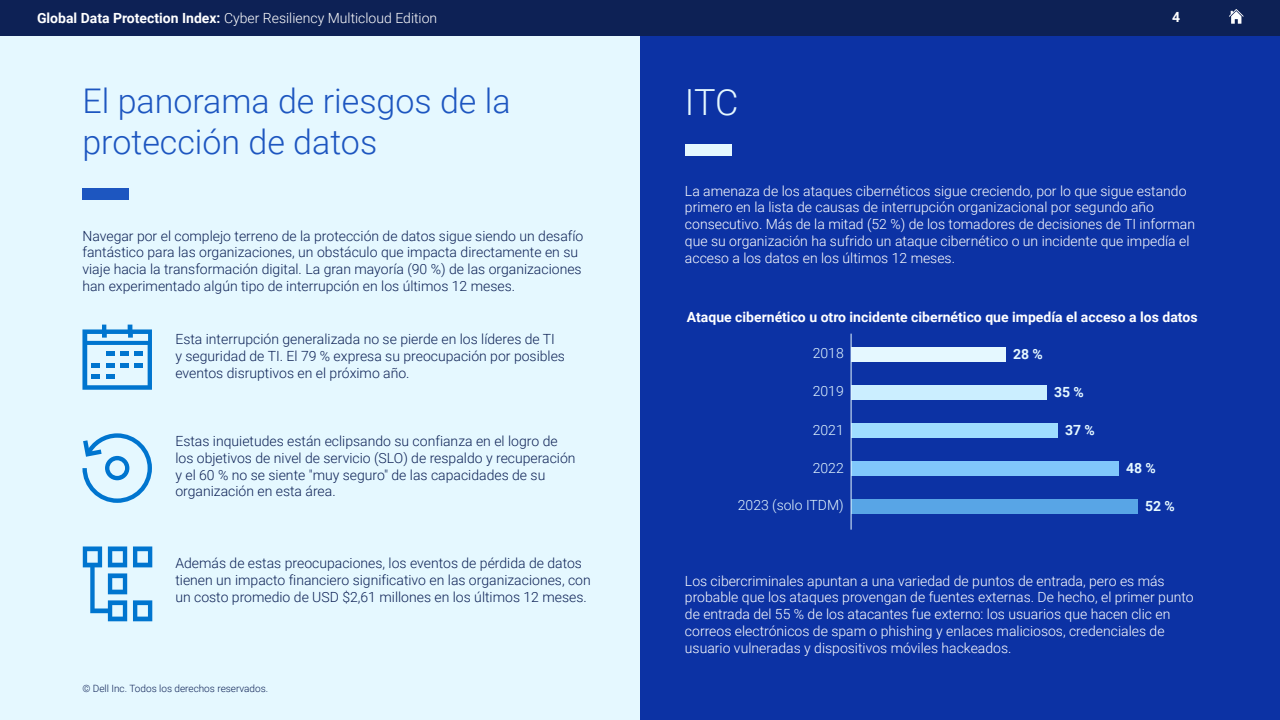
<style>
.page{position:relative;width:1280px;height:720px;background:#fff}
.page>*{position:absolute;margin:0;border:0;box-sizing:border-box;transform-origin:0 0}
.t1{font:300 36px "Roboto";color:#e5f8ff}
.t2{font:300 34px/40.8px "Roboto";color:#1d56c0}
.t3{font:300 14px/16.8px "Roboto";color:#0d2155}
.t4{font:300 14px/16.8px "Roboto";color:#fff}
.t5{font:700 14px "Roboto";color:#fff}
.t6{font:300 14px "Roboto";color:#e5f8ff}
.t7{font:700 14px "Roboto";color:#e5f8ff}
.t8{font:300 10px "Roboto";color:#0d2155}
.s1{font-weight:700}
</style>
<div class="page">
<div style="left:0;top:0;width:1280px;height:36px;background:#0d2155"></div>
<svg style="left:1229px;top:9px;width:15px;height:15px"></svg>
<div style="left:0;top:36px;width:1280px;height:684px;background:#e5f8ff"></div>
<div style="left:82px;top:189px;width:47px;height:11px;background:#1d56c0"></div>
<div style="left:640px;top:36px;width:640px;height:684px;background:#0c32a4"></div>
<svg style="left:82px;top:325px;width:70px;height:65px"></svg>
<svg style="left:82px;top:433px;width:70px;height:70px"></svg>
<svg style="left:133px;top:600px;width:19px;height:21px"></svg>
<svg style="left:133px;top:546px;width:19px;height:21px"></svg>
<svg style="left:83px;top:546px;width:44px;height:75px"></svg>
<div style="left:685px;top:144px;width:46px;height:11px;background:#e5f8ff"></div>
<div style="left:851px;top:347px;width:155px;height:14px;background:#e5f8ff"></div>
<div style="left:851px;top:385px;width:196px;height:14px;background:#cbeeff"></div>
<div style="left:851px;top:461px;width:268px;height:14px;background:#80c7fb"></div>
<div style="left:851px;top:423px;width:207px;height:14px;background:#9fddff"></div>
<div style="left:851px;top:499px;width:287px;height:14px;background:#58a5e6"></div>
<hr style="left:851px;top:334px;width:1px;height:196px;background:#e5f8ff">
<p class="t4" style="left:37px;top:9px;width:402px"><span class="s1">Global Data Protection Index:</span> Cyber Resiliency Multicloud Edition</p>
<p class="t5" style="left:1172px;top:7px;width:10px">4</p>
<h2 class="t2" style="left:82px;top:80px;width:430px">El panorama de riesgos de la protección de datos</h2>
<p class="t3" style="left:82px;top:227px;width:502px">Navegar por el complejo terreno de la protección de datos sigue siendo un desafío fantástico para las organizaciones, un obstáculo que impacta directamente en su viaje hacia la transformación digital. La gran mayoría (90 %) de las organizaciones han experimentado algún tipo de interrupción en los últimos 12 meses.</p>
<p class="t3" style="left:175px;top:330px;width:391px">Esta interrupción generalizada no se pierde en los líderes de TI y seguridad de TI. El 79 % expresa su preocupación por posibles eventos disruptivos en el próximo año.</p>
<p class="t3" style="left:175px;top:432px;width:402px">Estas inquietudes están eclipsando su confianza en el logro de los objetivos de nivel de servicio (SLO) de respaldo y recuperación y el 60 % no se siente "muy seguro" de las capacidades de su organización en esta área.</p>
<p class="t3" style="left:175px;top:554px;width:417px">Además de estas preocupaciones, los eventos de pérdida de datos tienen un impacto financiero significativo en las organizaciones, con un costo promedio de USD $2,61 millones en los últimos 12 meses.</p>
<p class="t8" style="left:82px;top:681px;width:187px">© Dell Inc. Todos los derechos reservados.</p>
<h1 class="t1" style="left:685px;top:77px;width:55px">ITC</h1>
<p class="t4" style="left:685px;top:182px;width:512px">La amenaza de los ataques cibernéticos sigue creciendo, por lo que sigue estando primero en la lista de causas de interrupción organizacional por segundo año consecutivo. Más de la mitad (52 %) de los tomadores de decisiones de TI informan que su organización ha sufrido un ataque cibernético o un incidente que impedía el acceso a los datos en los últimos 12 meses.</p>
<p class="t5" style="left:687px;top:307px;width:512px">Ataque cibernético u otro incidente cibernético que impedía el acceso a los datos</p>
<p class="t6" style="left:813px;top:343px;width:33px">2018</p>
<p class="t6" style="left:813px;top:381px;width:33px">2019</p>
<p class="t6" style="left:813px;top:420px;width:33px">2021</p>
<p class="t6" style="left:813px;top:458px;width:33px">2022</p>
<p class="t6" style="left:738px;top:495px;width:107px">2023 (solo ITDM)</p>
<p class="t7" style="left:1013px;top:344px;width:31px">28 %</p>
<p class="t7" style="left:1054px;top:383px;width:31px">35 %</p>
<p class="t7" style="left:1065px;top:421px;width:31px">37 %</p>
<p class="t7" style="left:1126px;top:459px;width:31px">48 %</p>
<p class="t7" style="left:1145px;top:497px;width:31px">52 %</p>
<p class="t4" style="left:685px;top:572px;width:510px">Los cibercriminales apuntan a una variedad de puntos de entrada, pero es más probable que los ataques provengan de fuentes externas. De hecho, el primer punto de entrada del 55 % de los atacantes fue externo: los usuarios que hacen clic en correos electrónicos de spam o phishing y enlaces maliciosos, credenciales de usuario vulneradas y dispositivos móviles hackeados.</p>
</div>
